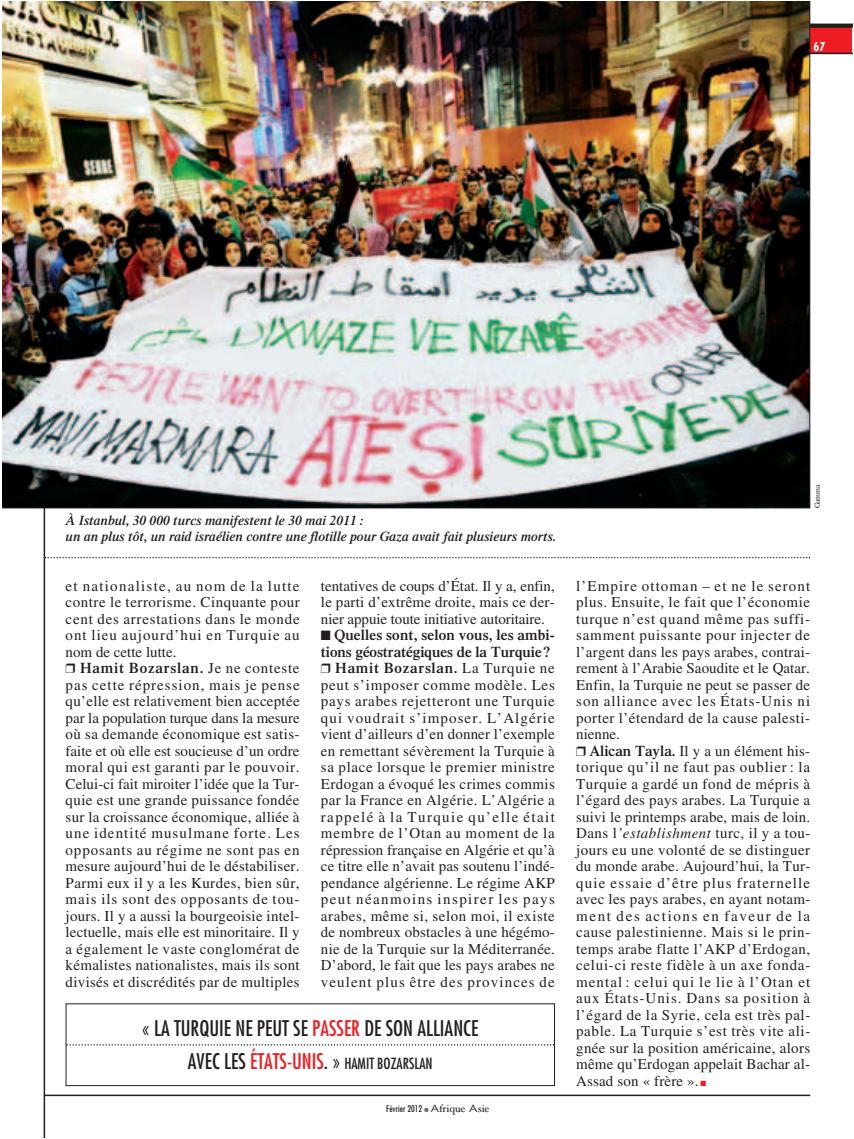
<style>
.page{position:relative;width:854px;height:1139px;background:#fff}
.page>*{position:absolute;margin:0;border:0;box-sizing:border-box;transform-origin:0 0}
.t1{font:condensed 21px "Futura";color:#231f20}
.t2{font:15px/16.5px "Times";letter-spacing:.03em;color:#231f20}
.t3{font:condensed 15px "Futura";color:#231f20}
.t4{font:italic 600 13.5px/16.5px "Times";color:#231f20}
.t5{font:700 condensed 12px "Futura";color:#fff}
.t6{font:condensed 9px "Futura";color:#231f20}
.t7{font:7.5px "Times";color:#231f20}
.s1{font-weight:600}
.s2{color:#ee1d23}
.s3{font-size:21px}
.s4{font-size:21px;color:#ee1d23}
.s5{color:#6c6d70}
.s6{font-family:"Lithos";font-stretch:normal;font-size:10.5px}
.s7{font-family:"Hoefler Text";font-stretch:normal;font-size:10.5px}
.s8{font-style:italic}
</style>
<div class="page">
<div style="left:810px;top:24px;width:41px;height:30px;background:#ee1d23"></div>
<hr style="left:44px;top:53px;width:1px;height:1084px;background:#231f20">
<svg style="left:45px;top:557px;width:765px;height:1px"></svg>
<hr style="left:44px;top:1094px;width:766px;height:2px;background:#231f20">
<div style="left:66px;top:1003px;width:489px;height:83px;border:1px solid #231f20"></div>
<svg style="left:66px;top:1044px;width:488px;height:1px"></svg>
<hr style="left:2px;top:52px;width:849px;height:2px;background:#231f20">
<svg style="left:810px;top:24px;width:41px;height:4px"></svg>
<img style="left:2px;top:2px;width:808px;height:506px">
<p class="t5" style="left:813px;top:41px;width:13px">67</p>
<p class="t4" style="left:66px;top:513px;width:492px">À Istanbul, 30 000 turcs manifestent le 30 mai 2011 :<br>un an plus tôt, un raid israélien contre une flotille pour Gaza avait fait plusieurs morts.</p>
<p class="t2" style="left:66px;top:579px;width:235px">et nationaliste, au nom de la lutte contre le terrorisme. Cinquante pour cent des arrestations dans le monde ont lieu aujourd’hui en Turquie au nom de cette lutte.<br>❒ <span class="s1">Hamit Bozarslan.</span> Je ne conteste pas cette répression, mais je pense qu’elle est relativement bien acceptée par la population turque dans la mesure où sa demande économique est satis&shy;faite et où elle est soucieuse d’un ordre moral qui est garanti par le pouvoir.<br>Celui-ci fait miroiter l’idée que la Tur&shy;quie est une grande puissance fondée sur la croissance économique, alliée à une identité musulmane forte. Les opposants au régime ne sont pas en mesure aujourd’hui de le déstabiliser.<br>Parmi eux il y a les Kurdes, bien sûr, mais ils sont des opposants de tou&shy;jours. Il y a aussi la bourgeoisie intel&shy;lectuelle, mais elle est minoritaire. Il y a également le vaste conglomérat de kémalistes nationalistes, mais ils sont divisés et discrédités par de multiples</p>
<p class="t2" style="left:321px;top:579px;width:235px;text-align:justify">tentatives de coups d’État. Il y a, enfin, le parti d’extrême droite, mais ce der&shy;nier appuie toute initiative autoritaire.</p>
<p class="t2" style="left:321px;top:628px;width:235px">■ <span class="s1">Quelles sont, selon vous, les ambi&shy;tions géostratégiques de la Turquie ? </span>❒ <span class="s1">Hamit Bozarslan.</span> La Turquie ne peut s’imposer comme modèle. Les pays arabes rejetteront une Turquie qui voudrait s’imposer. L’Algérie vient d’ailleurs d’en donner l’exemple en remettant sévèrement la Turquie à sa place lorsque le premier ministre Erdogan a évoqué les crimes commis par la France en Algérie. L’Algérie a rappelé à la Turquie qu’elle était membre de l’Otan au moment de la répression française en Algérie et qu’à ce titre elle n’avait pas soutenu l’indé&shy;pendance algérienne. Le régime AKP peut néanmoins inspirer les pays arabes, même si, selon moi, il existe de nombreux obstacles à une hégémo&shy;nie de la Turquie sur la Méditerranée.<br>D’abord, le fait que les pays arabes ne veulent plus être des provinces de</p>
<h1 class="t1" style="left:142px;top:1019px;width:337px">« LA TURQUIE NE PEUT SE <span class="s2">PASSER</span> DE SON ALLIANCE</h1>
<p class="t3" style="left:188px;top:1057px;width:246px"><span class="s3">AVEC LES</span> <span class="s4">ÉTATS-UNIS</span><span class="s3">. »</span> HAMIT BOZARSLAN</p>
<p class="t6" style="left:386px;top:1104px;width:105px">Février 2012 <span class="s5">●</span> <span class="s6">A</span><span class="s7">frique</span> <span class="s6">A</span><span class="s7">sie</span></p>
<p class="t7" style="left:814px;top:508px;width:25px;rotate:-90deg">Gamma</p>
<p class="t2" style="left:576px;top:579px;width:236px">l’Empire ottoman – et ne le seront plus. Ensuite, le fait que l’économie turque n’est quand même pas suffi&shy;samment puissante pour injecter de l’argent dans les pays arabes, contrai&shy;rement à l’Arabie Saoudite et le Qatar.<br>Enfin, la Turquie ne peut se passer de son alliance avec les États-Unis ni porter l’étendard de la cause palesti&shy;nienne.<br>❒ <span class="s1">Alican Tayla.</span> Il y a un élément his&shy;torique qu’il ne faut pas oublier : la Turquie a gardé un fond de mépris à l’égard des pays arabes. La Turquie a suivi le printemps arabe, mais de loin.<br>Dans l<span class="s8">’establishment</span> turc, il y a tou&shy;jours eu une volonté de se distinguer du monde arabe. Aujourd’hui, la Tur&shy;quie essaie d’être plus fraternelle avec les pays arabes, en ayant notam&shy;ment des actions en faveur de la cause palestinienne. Mais si le prin&shy;temps arabe flatte l’AKP d’Erdogan, celui-ci reste fidèle à un axe fonda&shy;mental : celui qui le lie à l’Otan et aux États-Unis. Dans sa position à l’égard de la Syrie, cela est très pal&shy;pable. La Turquie s’est très vite ali&shy;gnée sur la position américaine, alors même qu’Erdogan appelait Bachar al-Assad son « frère ». <span class="s2">■</span></p>
</div>
